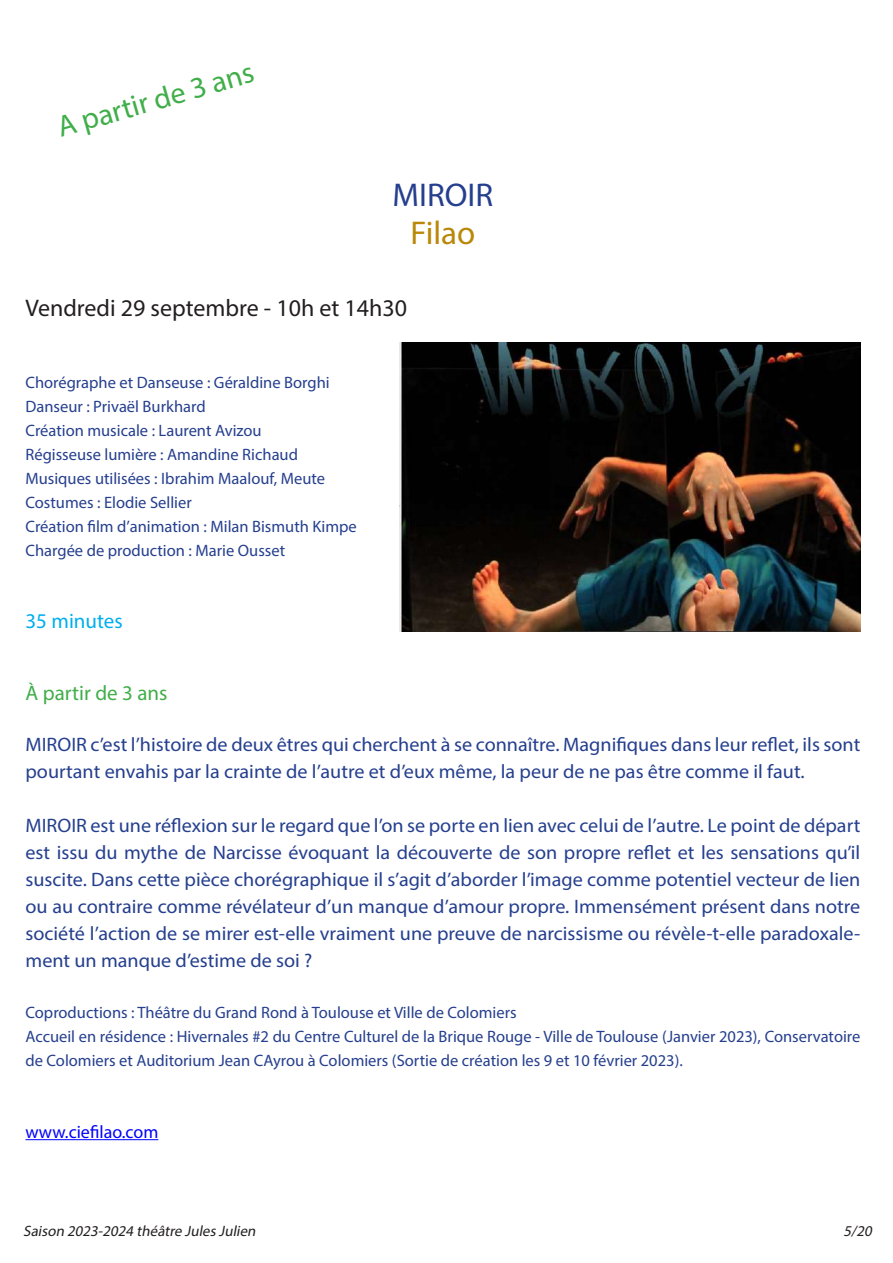
<style>
.page{position:relative;width:893px;height:1263px;background:#fff}
.page>*{position:absolute;margin:0;border:0;box-sizing:border-box;transform-origin:0 0}
.t1{font:33px "Myriad Pro";color:#253f8e}
.t2{font:33px "Myriad Pro";color:#ba8808}
.t3{font:30px "Myriad Pro";color:#40ae49}
.t4{font:24px "Myriad Pro";color:#231f20}
.t5{font:21px "Myriad Pro";color:#40ae49}
.t6{font:21px "Myriad Pro";color:#00aeef}
.t7{font:19.5px/27px "Myriad Pro";color:#253f8e}
.t8{font:18px "Myriad Pro";color:#00f}
.t9{font:16.5px/24px "Myriad Pro";color:#253f8e}
.t10{font:italic 15px "Myriad Pro";color:#231f20}
</style>
<div class="page">
<hr style="left:26px;top:1139px;width:132px;height:1px;background:#00f">
<img style="left:400px;top:342px;width:460px;height:289px">
<h2 class="t3" style="left:53px;top:110px;width:204px;rotate:-16deg">A partir de 3 ans</h2>
<h1 class="t1" style="left:393px;top:175px;width:102px">MIROIR</h1>
<h1 class="t2" style="left:411px;top:212px;width:66px">Filao</h1>
<p class="t4" style="left:26px;top:293px;width:383px">Vendredi 29 septembre - 10h et 14h30</p>
<p class="t9" style="left:26px;top:370px;width:333px">Chorégraphe et Danseuse : Géraldine Borghi Danseur : Privaël Burkhard<br>Création musicale : Laurent Avizou<br>Régisseuse lumière : Amandine Richaud Musiques utilisées : Ibrahim Maalouf, Meute Costumes : Elodie Sellier<br>Création film d’animation : Milan Bismuth Kimpe Chargée de production : Marie Ousset</p>
<p class="t6" style="left:26px;top:608px;width:99px">35 minutes</p>
<p class="t5" style="left:26px;top:680px;width:144px">À partir de 3 ans</p>
<p class="t7" style="left:26px;top:730px;width:836px">MIROIR c’est l’histoire de deux êtres qui cherchent à se connaître. Magnifiques dans leur reflet, ils sont pourtant envahis par la crainte de l’autre et d’eux même, la peur de ne pas être comme il faut.</p>
<p class="t7" style="left:26px;top:811px;width:836px;text-align:justify">MIROIR est une réflexion sur le regard que l’on se porte en lien avec celui de l’autre. Le point de départ est issu du mythe de Narcisse évoquant la découverte de son propre reflet et les sensations qu’il suscite. Dans cette pièce chorégraphique il s’agit d’aborder l’image comme potentiel vecteur de lien ou au contraire comme révélateur d’un manque d’amour propre. Immensément présent dans notre société l’action de se mirer est-elle vraiment une preuve de narcissisme ou révèle-t-elle paradoxale&shy;ment un manque d’estime de soi ?</p>
<p class="t9" style="left:26px;top:1000px;width:836px">Coproductions : Théâtre du Grand Rond à Toulouse et Ville de Colomiers<br>Accueil en résidence : Hivernales #2 du Centre Culturel de la Brique Rouge - Ville de Toulouse (Janvier 2023), Conservatoire de Colomiers et Auditorium Jean CAyrou à Colomiers (Sortie de création les 9 et 10 février 2023).</p>
<p class="t8" style="left:26px;top:1121px;width:134px">www.ciefilao.com</p>
<p class="t10" style="left:23px;top:1222px;width:237px">Saison 2023-2024 théâtre Jules Julien</p>
<p class="t10" style="left:843px;top:1222px;width:33px">5/20</p>
</div>
